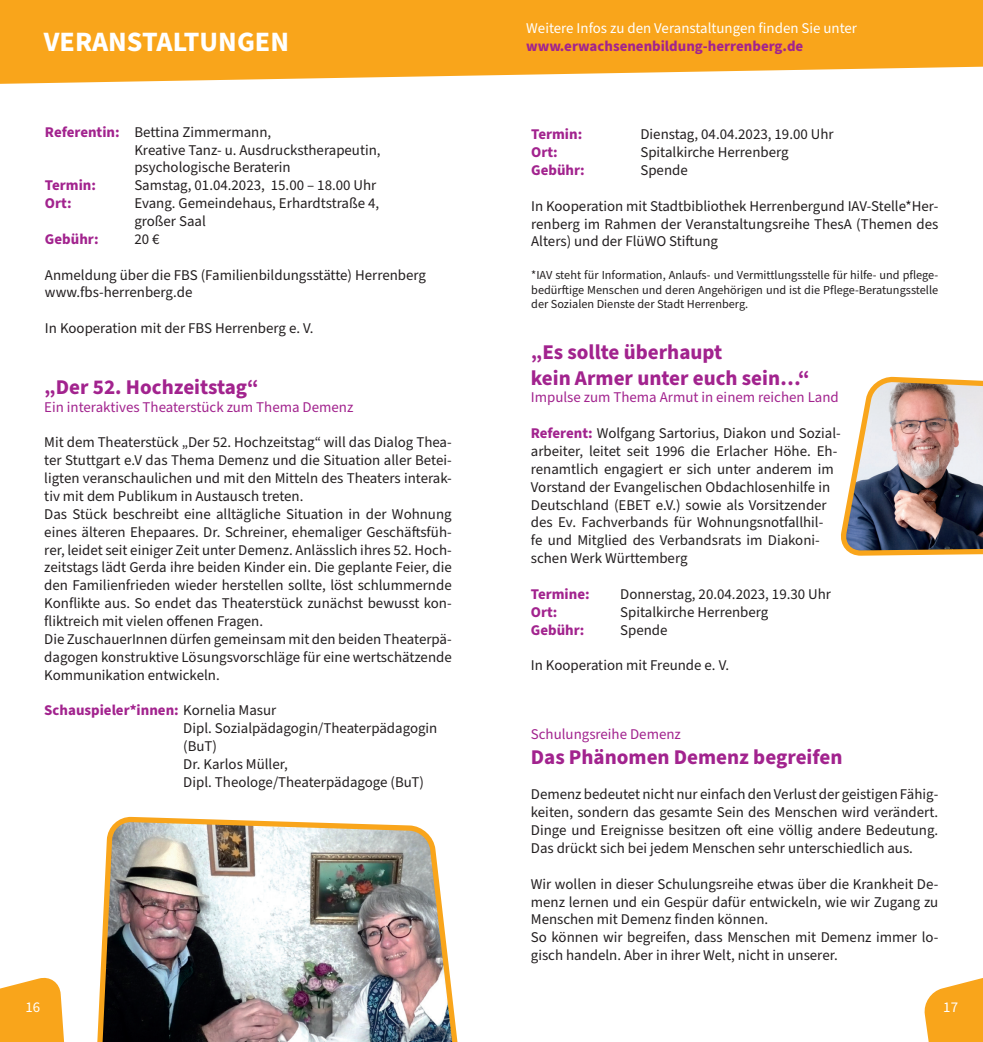
<style>
.page{position:relative;width:983px;height:1042px;background:#fff}
.page>*{position:absolute;margin:0;border:0;box-sizing:border-box;transform-origin:0 0}
.t1{font:700 28px "Source Sans Pro";color:#fff}
.t2{font:700 21px/25.2px "Source Sans Pro";color:#a2238e}
.t3{font:14.88px/17.8px "Source Sans Pro";color:#231f20}
.t4{font:14.88px "Source Sans Pro";color:#a2238e}
.t5{font:700 14.88px "Source Sans Pro";color:#a2238e}
.t6{font:14.88px "Source Sans Pro";color:#fff}
.t7{font:12.25px/14.7px "Source Sans Pro";color:#231f20;text-align:justify}
.s1{font-weight:700;color:#a2238e}
</style>
<div class="page">
<svg style="left:0;top:977px;width:65px;height:65px;background:#f9b037"></svg>
<svg style="left:924px;top:978px;width:58px;height:64px;background:#f9b33f"></svg>
<svg style="left:0;top:0;width:982px;height:84px;background:#f9ae32"></svg>
<img style="left:97px;top:816px;width:360px;height:226px">
<img style="left:841px;top:379px;width:141px;height:177px">
<h1 class="t1" style="left:44px;top:23px;width:246px">VERANSTALTUNGEN</h1>
<p class="t3" style="left:134px;top:123px;width:248px;text-indent:-89px"><span class="s1">Referentin:</span> Bettina Zimmermann,<br>Kreative Tanz- u. Ausdruckstherapeutin, psychologische Beraterin</p>
<p class="t5" style="left:45px;top:175px;width:53px">Termin:</p>
<p class="t3" style="left:134px;top:177px;width:243px">Samstag, 01.04.2023, 15.00 – 18.00 Uhr</p>
<p class="t5" style="left:45px;top:193px;width:28px">Ort:</p>
<p class="t3" style="left:134px;top:195px;width:246px">Evang. Gemeindehaus, Erhardtstraße 4, großer Saal</p>
<p class="t5" style="left:45px;top:229px;width:55px">Gebühr:</p>
<p class="t3" style="left:134px;top:230px;width:27px">20 €</p>
<p class="t3" style="left:45px;top:266px;width:382px">Anmeldung über die FBS (Familienbildungsstätte) Herrenberg www.fbs-herrenberg.de</p>
<p class="t3" style="left:45px;top:320px;width:270px">In Kooperation mit der FBS Herrenberg e. V.</p>
<h2 class="t2" style="left:44px;top:375px;width:216px">„Der 52. Hochzeitstag“</h2>
<p class="t4" style="left:44px;top:397px;width:310px">Ein interaktives Theaterstück zum Thema Demenz</p>
<p class="t3" style="left:44px;top:434px;width:409px">Mit dem Theaterstück „Der 52. Hochzeitstag“ will das Dialog Thea&shy;ter Stuttgart e.V das Thema Demenz und die Situation aller Betei&shy;ligten veranschaulichen und mit den Mitteln des Theaters interak&shy;tiv mit dem Publikum in Austausch treten.<br>Das Stück beschreibt eine alltägliche Situation in der Wohnung eines älteren Ehepaares. Dr. Schreiner, ehemaliger Geschäftsfüh&shy;rer, leidet seit einiger Zeit unter Demenz. Anlässlich ihres 52. Hoch&shy;zeitstags lädt Gerda ihre beiden Kinder ein. Die geplante Feier, die den Familienfrieden wieder herstellen sollte, löst schlummernde Konflikte aus. So endet das Theaterstück zunächst bewusst kon&shy;fliktreich mit vielen offenen Fragen.<br>Die ZuschauerInnen dürfen gemeinsam mit den beiden Theaterpä&shy;dagogen konstruktive Lösungsvorschläge für eine wertschätzende Kommunikation entwickeln.</p>
<p class="t3" style="left:183px;top:702px;width:255px;text-indent:-139px"><span class="s1">Schauspieler*innen:</span> Kornelia Masur<br>Dipl. Sozialpädagogin/Theaterpädagogin (BuT)<br>Dr. Karlos Müller,<br>Dipl. Theologe/Theaterpädagoge (BuT)</p>
<p class="t6" style="left:526px;top:18px;width:332px">Weitere Infos zu den Veranstaltungen finden Sie unter</p>
<p class="t5" style="left:526px;top:36px;width:278px">www.erwachsenenbildung-herrenberg.de</p>
<p class="t5" style="left:531px;top:124px;width:53px">Termin:</p>
<p class="t3" style="left:640px;top:126px;width:195px">Dienstag, 04.04.2023, 19.00 Uhr</p>
<p class="t5" style="left:531px;top:142px;width:28px">Ort:</p>
<p class="t3" style="left:640px;top:144px;width:150px">Spitalkirche Herrenberg</p>
<p class="t5" style="left:531px;top:160px;width:55px">Gebühr:</p>
<p class="t3" style="left:640px;top:162px;width:49px">Spende</p>
<p class="t3" style="left:531px;top:197px;width:408px;text-align:justify">In Kooperation mit Stadtbibliothek Herrenbergund IAV-Stelle*Her&shy;renberg im Rahmen der Veranstaltungsreihe ThesA (Themen des Alters) und der FlüWO Stiftung</p>
<p class="t7" style="left:531px;top:268px;width:408px">*IAV steht für Information, Anlaufs- und Vermittlungsstelle für hilfe- und pflege&shy;bedürftige Menschen und deren Angehörigen und ist die Pflege-Beratungsstelle der Sozialen Dienste der Stadt Herrenberg.</p>
<h2 class="t2" style="left:530px;top:340px;width:280px">„Es sollte überhaupt<br>kein Armer unter euch sein…“</h2>
<p class="t4" style="left:530px;top:387px;width:309px">Impulse zum Thema Armut in einem reichen Land</p>
<p class="t3" style="left:530px;top:425px;width:311px"><span class="s1">Referent:</span> Wolfgang Sartorius, Diakon und Sozial&shy;arbeiter, leitet seit 1996 die Erlacher Höhe. Eh&shy;renamtlich engagiert er sich unter anderem im Vorstand der Evangelischen Obdachlosenhilfe in Deutschland (EBET e.V.) sowie als Vorsitzender des Ev. Fachverbands für Wohnungsnotfallhil-<br>fe und Mitglied des Verbandsrats im Diakoni&shy;schen Werk Württemberg</p>
<p class="t5" style="left:530px;top:584px;width:60px">Termine:</p>
<p class="t3" style="left:620px;top:585px;width:212px">Donnerstag, 20.04.2023, 19.30 Uhr</p>
<p class="t5" style="left:530px;top:601px;width:28px">Ort:</p>
<p class="t3" style="left:620px;top:603px;width:150px">Spitalkirche Herrenberg</p>
<p class="t5" style="left:530px;top:619px;width:55px">Gebühr:</p>
<p class="t3" style="left:620px;top:621px;width:49px">Spende</p>
<p class="t3" style="left:530px;top:657px;width:200px">In Kooperation mit Freunde e. V.</p>
<p class="t4" style="left:530px;top:724px;width:151px">Schulungsreihe Demenz</p>
<h2 class="t2" style="left:530px;top:745px;width:313px">Das Phänomen Demenz begreifen</h2>
<p class="t3" style="left:530px;top:786px;width:409px;text-align:justify">Demenz bedeutet nicht nur einfach den Verlust der geistigen Fähig&shy;keiten, sondern das gesamte Sein des Menschen wird verändert.<br>Dinge und Ereignisse besitzen oft eine völlig andere Bedeutung.<br>Das drückt sich bei jedem Menschen sehr unterschiedlich aus.</p>
<p class="t3" style="left:530px;top:875px;width:409px">Wir wollen in dieser Schulungsreihe etwas über die Krankheit De&shy;menz lernen und ein Gespür dafür entwickeln, wie wir Zugang zu Menschen mit Demenz finden können.<br>So können wir begreifen, dass Menschen mit Demenz immer lo&shy;gisch handeln. Aber in ihrer Welt, nicht in unserer.</p>
<p class="t6" style="left:26px;top:997px;width:16px">16</p>
<p class="t6" style="left:943px;top:997px;width:16px">17</p>
</div>
